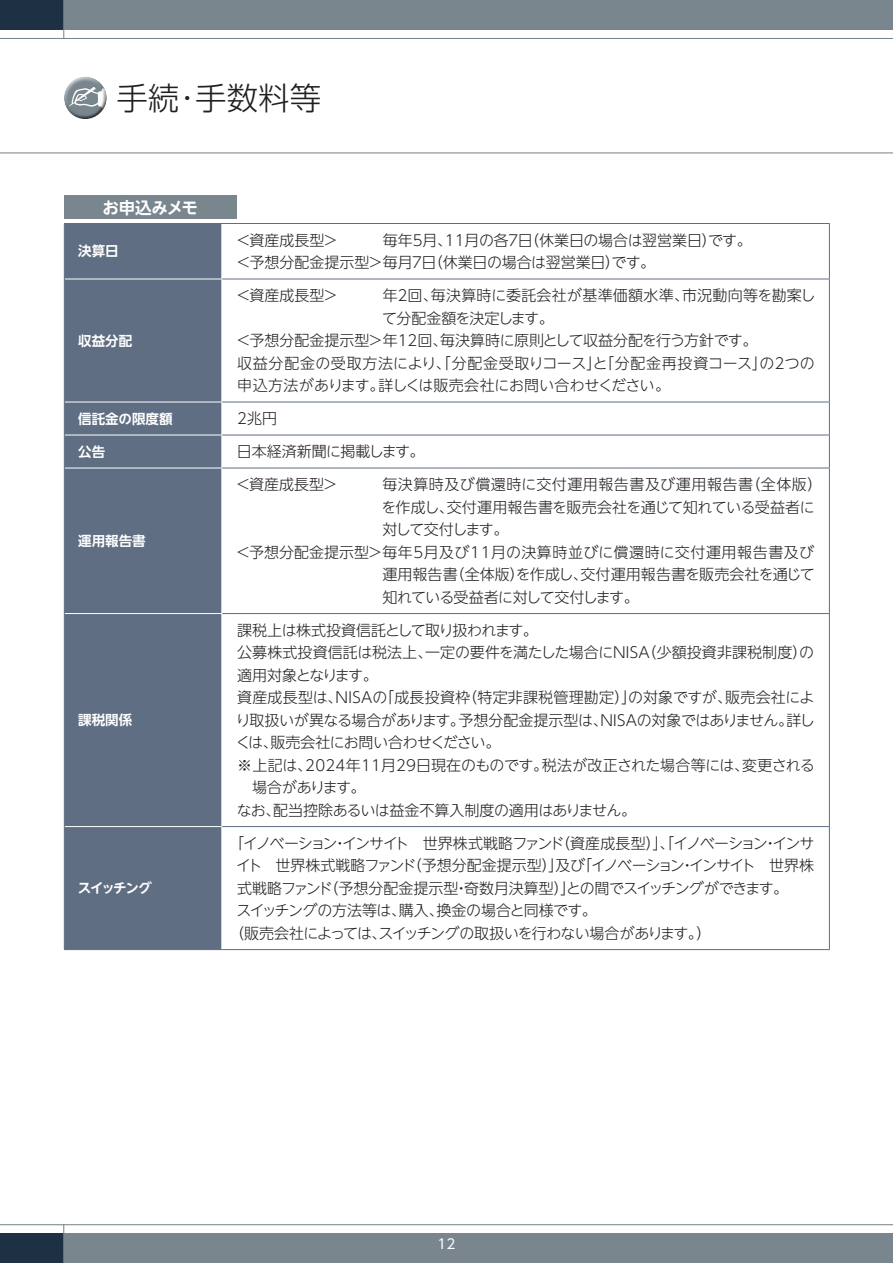
<style>
.page{position:relative;width:893px;height:1263px;background:#fff}
.page>*{position:absolute;margin:0;border:0;box-sizing:border-box;transform-origin:0 0}
.t1{font:300 31.5px "UD Shin Go NT Pro";color:#231f20}
.t2{font:700 16.5px "UD Shin Go NT Pro De";letter-spacing:-.015em;color:#fff}
.t3{font:300 15px/22.5px "UD Shin Go NT Pro";color:#231f20}
.t4{font:300 15px "UD Shin Go NT Pro";letter-spacing:-.02em;color:#231f20}
.t5{font:300 15px "UD Shin Go NT Pro";letter-spacing:.035em;color:#231f20}
.t6{font:300 15px "UD Shin Go NT Pro";letter-spacing:-.03em;color:#231f20}
.t7{font:300 15px "UD Shin Go NT Pro";letter-spacing:-.025em;color:#231f20}
.t8{font:300 15px "UD Shin Go NT Pro";letter-spacing:-.055em;color:#231f20}
.t9{font:300 15px "UD Shin Go NT Pro";letter-spacing:-.08em;color:#231f20}
.t10{font:300 15px "UD Shin Go NT Pro";letter-spacing:.045em;color:#231f20}
.t11{font:300 15px "UD Shin Go NT Pro";letter-spacing:.02em;color:#231f20}
.t12{font:300 15px "UD Shin Go NT Pro";letter-spacing:-.04em;color:#231f20}
.t13{font:300 15px "UD Shin Go NT Pro";letter-spacing:-.05em;color:#231f20}
.t14{font:300 15px "UD Shin Go NT Pro";letter-spacing:-.09em;color:#231f20}
.t15{font:300 15px "UD Shin Go NT Pro";letter-spacing:-.105em;color:#231f20}
.t16{font:300 15px "UD Shin Go NT Pro";letter-spacing:-.06em;color:#231f20}
.t17{font:700 13.5px "UD Shin Go NT Pro De";color:#fff}
.t18{font:13.5px "UD Shin Go NT Pro";color:#fff}
</style>
<div class="page">
<div style="left:64px;top:0;width:829px;height:30px;background:#7a868d"></div>
<div style="left:64px;top:1233px;width:829px;height:30px;background:#7a868d"></div>
<hr style="left:0;top:38px;width:893px;height:1px;background:#7a868d">
<hr style="left:0;top:152px;width:893px;height:1px;background:#7a868d">
<hr style="left:0;top:1224px;width:893px;height:1px;background:#7a868d">
<div style="left:0;top:0;width:64px;height:30px;background:#1e3144"></div>
<div style="left:0;top:1233px;width:64px;height:30px;background:#1e3144"></div>
<hr style="left:63px;top:0;width:1px;height:39px;background:#7a868d">
<hr style="left:63px;top:1224px;width:1px;height:39px;background:#7a868d">
<div style="left:64px;top:196px;width:172px;height:23px;background:#7a868d"></div>
<div style="left:65px;top:224px;width:156px;height:725px;background:#5f6e82"></div>
<hr style="left:65px;top:402px;width:157px;height:1px;background:#fff">
<hr style="left:65px;top:435px;width:157px;height:1px;background:#fff">
<hr style="left:65px;top:468px;width:157px;height:1px;background:#fff">
<hr style="left:65px;top:613px;width:157px;height:1px;background:#fff">
<hr style="left:65px;top:826px;width:156px;height:1px;background:#fff">
<hr style="left:65px;top:279px;width:157px;height:1px;background:#fff">
<hr style="left:64px;top:223px;width:158px;height:1px;background:#5f6e82">
<hr style="left:64px;top:224px;width:1px;height:55px;background:#5f6e82">
<hr style="left:222px;top:223px;width:608px;height:1px;background:#5f6e82">
<hr style="left:829px;top:224px;width:1px;height:55px;background:#5f6e82">
<hr style="left:64px;top:279px;width:1px;height:123px;background:#5f6e82">
<hr style="left:829px;top:279px;width:1px;height:123px;background:#5f6e82">
<hr style="left:64px;top:402px;width:1px;height:33px;background:#5f6e82">
<hr style="left:829px;top:402px;width:1px;height:33px;background:#5f6e82">
<hr style="left:64px;top:435px;width:1px;height:33px;background:#5f6e82">
<hr style="left:829px;top:435px;width:1px;height:33px;background:#5f6e82">
<hr style="left:64px;top:468px;width:1px;height:145px;background:#5f6e82">
<hr style="left:829px;top:468px;width:1px;height:145px;background:#5f6e82">
<hr style="left:64px;top:613px;width:1px;height:213px;background:#5f6e82">
<hr style="left:829px;top:614px;width:1px;height:212px;background:#5f6e82">
<hr style="left:64px;top:826px;width:1px;height:123px;background:#5f6e82">
<hr style="left:829px;top:827px;width:1px;height:122px;background:#5f6e82">
<hr style="left:64px;top:949px;width:158px;height:1px;background:#5f6e82">
<hr style="left:222px;top:949px;width:608px;height:1px;background:#5f6e82">
<hr style="left:222px;top:279px;width:608px;height:1px;background:#5f6e82">
<hr style="left:222px;top:402px;width:608px;height:1px;background:#5f6e82">
<hr style="left:222px;top:435px;width:608px;height:1px;background:#5f6e82">
<hr style="left:222px;top:468px;width:608px;height:1px;background:#5f6e82">
<hr style="left:222px;top:613px;width:608px;height:1px;background:#5f6e82">
<hr style="left:222px;top:826px;width:608px;height:1px;background:#5f6e82">
<div style="left:64px;top:76px;width:43px;height:34px;background:#fff;opacity:.75"></div>
<div style="left:64px;top:83px;width:44px;height:38px;background:#231f20;opacity:.75"></div>
<h1 class="t1" style="left:116px;top:72px;width:206px">手続･手数料等</h1>
<p class="t2" style="left:103px;top:194px;width:97px">お申込みメモ</p>
<p class="t17" style="left:78px;top:240px;width:42px">決算日</p>
<p class="t17" style="left:78px;top:329px;width:55px">収益分配</p>
<p class="t3" style="left:236px;top:228px;width:517px;text-indent:147px">毎年5月、11月の各７日（休業日の場合は翌営業日）です。＜予想分配金提示型＞毎月７日（休業日の場合は翌営業日）です。</p>
<p class="t3" style="left:236px;top:228px;width:104px">＜資産成長型＞</p>
<p class="t3" style="left:236px;top:284px;width:104px">＜資産成長型＞</p>
<p class="t11" style="left:383px;top:283px;width:434px">年２回、毎決算時に委託会社が基準価額水準、市況動向等を勘案し</p>
<p class="t13" style="left:382px;top:306px;width:173px">て分配金額を決定します。</p>
<p class="t3" style="left:236px;top:329px;width:523px">＜予想分配金提示型＞年12回、毎決算時に原則として収益分配を行う方針です。</p>
<p class="t10" style="left:237px;top:351px;width:579px">収益分配金の受取方法により、「分配金受取りコース」と「分配金再投資コース」の２つの</p>
<p class="t3" style="left:237px;top:374px;width:434px">申込方法があります。詳しくは販売会社にお問い合わせください。</p>
<p class="t17" style="left:78px;top:407px;width:96px">信託金の限度額</p>
<p class="t3" style="left:237px;top:407px;width:41px">2兆円</p>
<p class="t17" style="left:78px;top:440px;width:28px">公告</p>
<p class="t4" style="left:237px;top:439px;width:189px">日本経済新聞に掲載します。</p>
<p class="t17" style="left:78px;top:530px;width:69px">運用報告書</p>
<p class="t17" style="left:78px;top:709px;width:55px">課税関係</p>
<p class="t17" style="left:78px;top:877px;width:76px">スイッチング</p>
<p class="t3" style="left:235px;top:473px;width:104px">＜資産成長型＞</p>
<p class="t5" style="left:382px;top:472px;width:442px">毎決算時及び償還時に交付運用報告書及び運用報告書（全体版）</p>
<p class="t7" style="left:381px;top:495px;width:435px">を作成し、交付運用報告書を販売会社を通じて知れている受益者に</p>
<p class="t15" style="left:382px;top:517px;width:128px">対して交付します。</p>
<p class="t5" style="left:235px;top:540px;width:580px">＜予想分配金提示型＞毎年5月及び11月の決算時並びに償還時に交付運用報告書及び</p>
<p class="t3" style="left:382px;top:563px;width:434px">運用報告書（全体版）を作成し、交付運用報告書を販売会社を通じて</p>
<p class="t8" style="left:382px;top:585px;width:258px">知れている受益者に対して交付します。</p>
<p class="t6" style="left:237px;top:618px;width:302px">課税上は株式投資信託として取り扱われます。</p>
<p class="t3" style="left:237px;top:641px;width:578px">公募株式投資信託は税法上、一定の要件を満たした場合にNISA（少額投資非課税制度）の</p>
<p class="t14" style="left:237px;top:663px;width:142px">適用対象となります。</p>
<p class="t3" style="left:237px;top:686px;width:579px">資産成長型は、NISAの「成長投資枠（特定非課税管理勘定）」の対象ですが、販売会社によ</p>
<p class="t3" style="left:236px;top:708px;width:581px">り取扱いが異なる場合があります。予想分配金提示型は、NISAの対象ではありません。詳し</p>
<p class="t12" style="left:236px;top:730px;width:266px">くは、販売会社にお問い合わせください。</p>
<p class="t3" style="left:237px;top:753px;width:579px">※上記は、2024年11月29日現在のものです。税法が改正された場合等には、変更される</p>
<p class="t16" style="left:252px;top:775px;width:115px">場合があります。</p>
<p class="t4" style="left:237px;top:798px;width:401px">なお、配当控除あるいは益金不算入制度の適用はありません。</p>
<p class="t9" style="left:229px;top:831px;width:587px">「イノベーション・インサイト　世界株式戦略ファンド（資産成長型）」、「イノベーション・インサ</p>
<p class="t6" style="left:236px;top:853px;width:579px">イト　世界株式戦略ファンド（予想分配金提示型）」及び「イノベーション・インサイト　世界株</p>
<p class="t4" style="left:237px;top:876px;width:552px">式戦略ファンド（予想分配金提示型・奇数月決算型）」との間でスイッチングができます。</p>
<p class="t7" style="left:237px;top:898px;width:362px">スイッチングの方法等は、購入、換金の場合と同様です。</p>
<p class="t8" style="left:229px;top:921px;width:484px">（販売会社によっては、スイッチングの取扱いを行わない場合があります。）</p>
<p class="t18" style="left:438px;top:1233px;width:19px">12</p>
</div>
